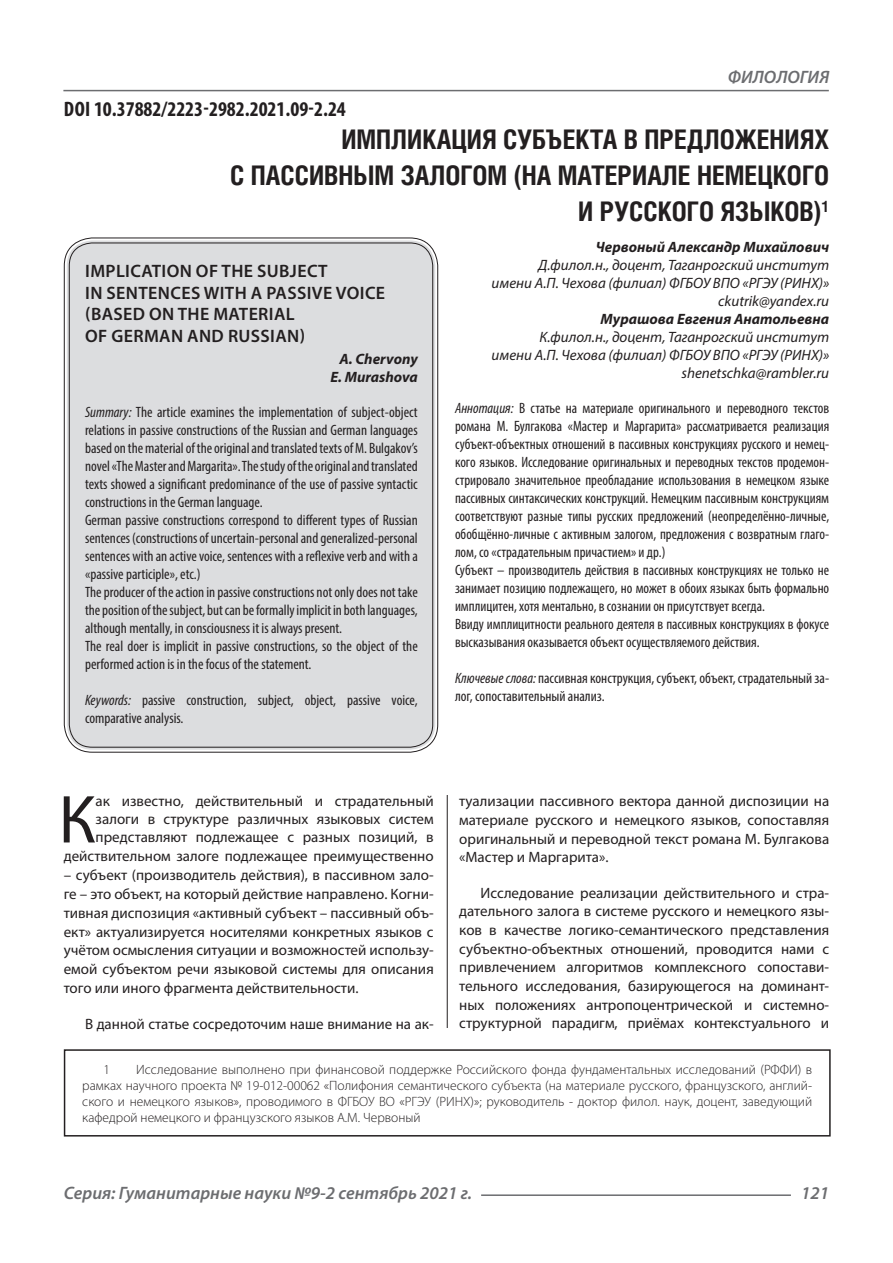
<style>
.page{position:relative;width:893px;height:1263px;background:#fff}
.page>*{position:absolute;margin:0;border:0;box-sizing:border-box;transform-origin:0 0}
.Статья_текст_первый{font:68.4px "Myriad Pro";color:#231f20}
.Статья_название{font:700 27px "Helios Cond C";color:#231f20}
.ДОИ{font:700 condensed 21px "Myriad Pro";color:#231f20}
.Статья_название_англ{font:600 18px/21.6px "Myriad Pro";letter-spacing:.02em;color:#231f20}
.t1{font:italic 600 18px "Myriad Pro";color:#6c6d70}
.Статья_аннотация_тек{font:condensed 15px/18px "Myriad Pro";color:#231f20;text-align:justify}
.Статья_аннотация_анг{font:condensed 15px/18px "Myriad Pro";color:#231f20;text-align:justify}
.Статья_текст{font:15px/18.6px "Myriad Pro";color:#231f20;text-align:justify}
.Статья_текст_первый-2{font:15px/18.8px "Myriad Pro";color:#231f20;text-align:right}
.Статья_автор_инфо{font:italic 15px "Myriad Pro";color:#231f20}
.Статья_автор_фио_рус{font:italic 700 15px "Myriad Pro";color:#231f20}
.Статья_автор_англ{font:italic 700 15px "Myriad Pro";color:#231f20}
.Сноска{font:300 13.5px/16.2px "Myriad Pro";color:#231f20;text-align:justify}
.s1{font-style:italic}
</style>
<div class="page">
<hr style="left:447px;top:128px;width:1px;height:1007px;background:#231f20">
<hr style="left:63px;top:90px;width:766px;height:1px;background:#6c6d70">
<hr style="left:481px;top:1194px;width:310px;height:2px;background:#6c6d70">
<div style="left:441px;top:1029px;width:12px;height:114px;background:#fff"></div>
<div style="left:441px;top:126px;width:10px;height:669px;background:#fff"></div>
<div style="left:67px;top:240px;width:368px;height:510px;background:#dcdddf;border-radius:26px"></div>
<div style="left:64px;top:1049px;width:767px;height:87px;border:2px solid #231f20"></div>
<p class="ДОИ" style="left:64px;top:96px;width:283px">DOI 10.37882/2223-2982.2021.09-2.24</p>
<p class="t1" style="left:728px;top:66px;width:103px">ФИЛОЛОГИЯ</p>
<p class="Статья_название" style="left:341px;top:124px;width:489px">ИМПЛИКАЦИЯ СУБЪЕКТА В ПРЕДЛОЖЕНИЯХ</p>
<p class="Статья_название" style="left:230px;top:160px;width:601px">С ПАССИВНЫМ ЗАЛОГОМ (НА МАТЕРИАЛЕ НЕМЕЦКОГО</p>
<p class="Статья_название" style="left:578px;top:196px;width:252px">И РУССКОГО ЯЗЫКОВ)<sup>1</sup></p>
<p class="Статья_автор_фио_рус" style="left:596px;top:237px;width:235px">Червоный Александр Михайлович</p>
<p class="Статья_автор_инфо" style="left:538px;top:256px;width:292px">Д.филол.н., доцент, Таганрогский институт</p>
<p class="Статья_автор_инфо" style="left:492px;top:274px;width:339px">имени А.П. Чехова (филиал) ФГБОУ ВПО «РГЭУ (РИНХ)»</p>
<p class="Статья_автор_инфо" style="left:718px;top:292px;width:112px">ckutrik@yandex.ru</p>
<p class="Статья_автор_фио_рус" style="left:601px;top:309px;width:230px">Мурашова Евгения Анатольевна</p>
<p class="Статья_автор_инфо" style="left:540px;top:328px;width:291px">К.филол.н., доцент, Таганрогский институт</p>
<p class="Статья_автор_инфо" style="left:492px;top:346px;width:339px">имени А.П. Чехова (филиал) ФГБОУ ВПО «РГЭУ (РИНХ)»</p>
<p class="Статья_автор_инфо" style="left:681px;top:364px;width:149px">shenetschka@rambler.ru</p>
<p class="Статья_аннотация_тек" style="left:455px;top:399px;width:376px"><span class="s1">Аннотация:</span> В статье на материале оригинального и переводного текстов романа М. Булгакова «Мастер и Маргарита» рассматривается реализация субъект-объектных отношений в пассивных конструкциях русского и немец&shy;кого языков. Исследование оригинальных и переводных текстов продемон&shy;стрировало значительное преобладание использования в немецком языке пассивных синтаксических конструкций. Немецким пассивным конструкциям соответствуют разные типы русских предложений (неопределённо-личные, обобщённо-личные с активным залогом, предложения с возвратным глаго&shy;лом, со «страдательным причастием» и др.)</p>
<p class="Статья_аннотация_тек" style="left:455px;top:561px;width:376px">Субъект – производитель действия в пассивных конструкциях не только не занимает позицию подлежащего, но может в обоих языках быть формально имплицитен, хотя ментально, в сознании он присутствует всегда.</p>
<p class="Статья_аннотация_тек" style="left:455px;top:615px;width:376px">Ввиду имплицитности реального деятеля в пассивных конструкциях в фокусе высказывания оказывается объект осуществляемого действия.</p>
<p class="Статья_аннотация_тек" style="left:455px;top:669px;width:376px"><span class="s1">Ключевые слова:</span> пассивная конструкция, субъект, объект, страдательный за&shy;лог, сопоставительный анализ.</p>
<p class="Статья_название_англ" style="left:85px;top:260px;width:244px">IMPLICATION OF THE SUBJECT</p>
<p class="Статья_название_англ" style="left:85px;top:281px;width:301px">IN SENTENCES WITH A PASSIVE VOICE (BASED ON THE MATERIAL</p>
<p class="Статья_название_англ" style="left:85px;top:324px;width:221px">OF GERMAN AND RUSSIAN)</p>
<p class="Статья_автор_англ" style="left:340px;top:349px;width:80px">A. Chervony</p>
<p class="Статья_автор_англ" style="left:330px;top:367px;width:89px">E. Murashova</p>
<p class="Статья_аннотация_анг" style="left:85px;top:403px;width:334px"><span class="s1">Summary:</span> The article examines the implementation of subject-object relations in passive constructions of the Russian and German languages based on the material of the original and translated texts of M. Bulgakov’s novel «The Master and Margarita». The study of the original and translated texts showed a significant predominance of the use of passive syntactic constructions in the German language.</p>
<p class="Статья_аннотация_анг" style="left:85px;top:511px;width:334px">German passive constructions correspond to different types of Russian sentences (constructions of uncertain-personal and generalized-personal sentences with an active voice, sentences with a reflexive verb and with a «passive participle», etc.)</p>
<p class="Статья_аннотация_анг" style="left:85px;top:583px;width:334px">The producer of the action in passive constructions not only does not take the position of the subject, but can be formally implicit in both languages, although mentally, in consciousness it is always present.</p>
<p class="Статья_аннотация_анг" style="left:85px;top:637px;width:334px">The real doer is implicit in passive constructions, so the object of the performed action is in the focus of the statement.</p>
<p class="Статья_аннотация_анг" style="left:85px;top:691px;width:334px"><span class="s1">Keywords:</span> passive construction, subject, object, passive voice, comparative analysis.</p>
<p class="Статья_текст_первый-2" style="left:64px;top:792px;width:371px;line-height:18.3px">ак известно, действительный и страдательный залоги в структуре различных языковых систем представляют подлежащее c разных позиций, в действительном залоге подлежащее преимущественно</p>
<p class="Статья_текст_первый-2" style="left:64px;top:865px;width:371px;text-align:justify">– субъект (производитель действия), в пассивном зало&shy;ге – это объект, на который действие направлено. Когни&shy;тивная диспозиция «активный субъект – пассивный объ&shy;ект» актуализируется носителями конкретных языков с учётом осмысления ситуации и возможностей использу&shy;емой субъектом речи языковой системы для описания того или иного фрагмента действительности.</p>
<p class="Статья_текст" style="left:85px;top:1014px;width:350px">В данной статье сосредоточим наше внимание на ак-</p>
<p class="Статья_текст_первый" style="left:59px;top:777px;width:39px">К</p>
<p class="Статья_текст" style="left:459px;top:792px;width:371px">туализации пассивного вектора данной диспозиции на материале русского и немецкого языков, сопоставляя оригинальный и переводной текст романа М. Булгакова «Мастер и Маргарита».</p>
<p class="Статья_текст" style="left:459px;top:883px;width:371px;text-indent:21px">Исследование реализации действительного и стра&shy;дательного залога в системе русского и немецкого язы&shy;ков в качестве логико-семантического представления субъектно-объектных отношений, проводится нами с привлечением алгоритмов комплексного сопостави&shy;тельного исследования, базирующегося на доминант&shy;ных положениях антропоцентрической и системно&shy;структурной парадигм, приёмах контекстуального и</p>
<p class="Сноска" style="left:82px;top:1061px;width:731px;text-indent:54px">Исследование выполнено при финансовой поддержке Российского фонда фундаментальных исследований (РФФИ) в рамках научного проекта № 19-012-00062 «Полифония семантического субъекта (на материале русского, французского, англий&shy;ского и немецкого языков», проводимого в ФГБОУ ВО «РГЭУ (РИНХ)»; руководитель - доктор филол. наук, доцент, заведующий кафедрой немецкого и французского языков А.М. Червоный</p>
<p class="Сноска" style="left:104px;top:1061px;width:8px">1</p>
<p class="t1" style="left:64px;top:1182px;width:410px">Серия: Гуманитарные науки №9-2 сентябрь 2021 г.</p>
<p class="t1" style="left:801px;top:1182px;width:30px">121</p>
</div>
